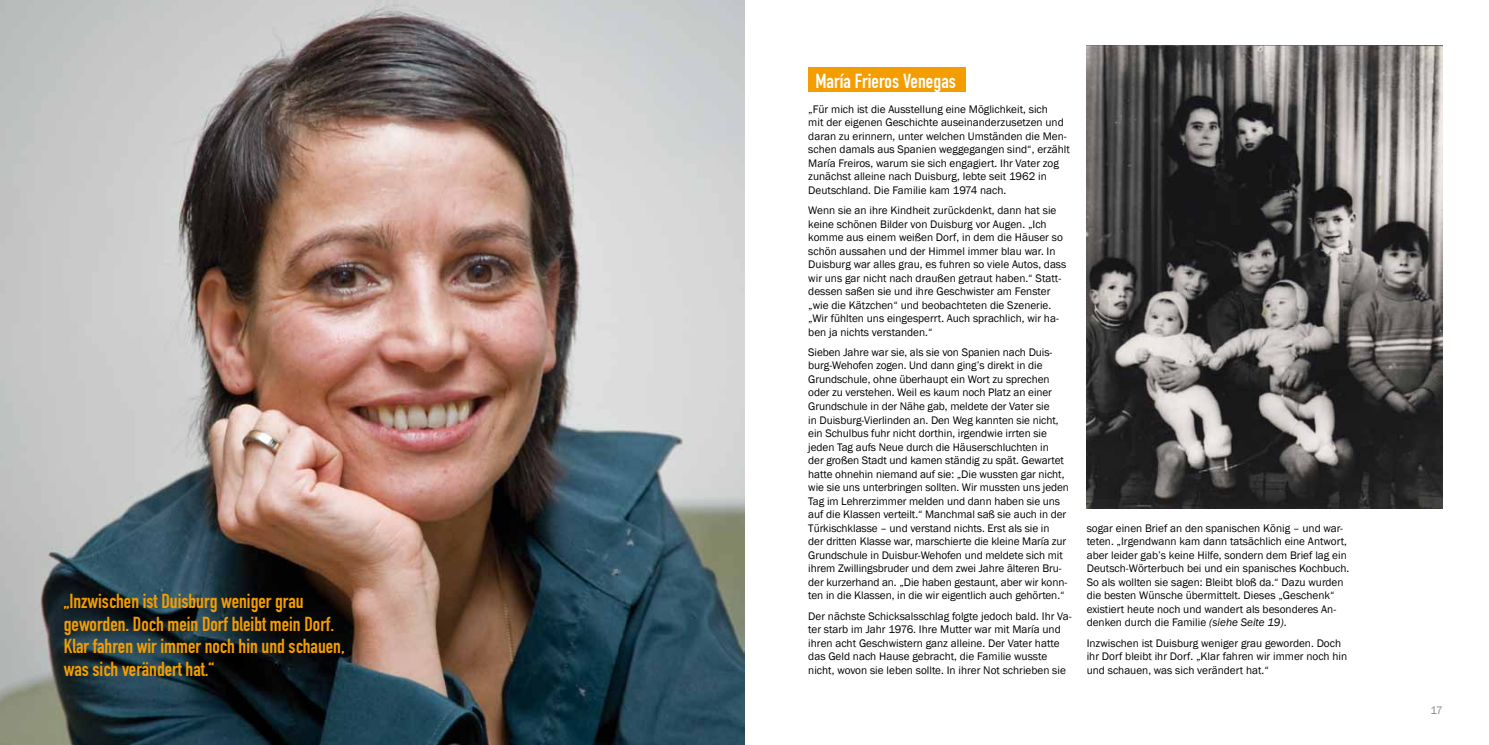
<style>
.page{position:relative;width:1489px;height:745px;background:#fff}
.page>*{position:absolute;margin:0;border:0;box-sizing:border-box;transform-origin:0 0}
.t1{font:20px/22.5px "DIN Engschrift";color:#f49d00}
.t2{font:20px "DIN Engschrift";letter-spacing:.005em;color:#fff}
.t3{font:11.25px/13.5px "Franklin Gothic";color:#000}
.t4{font:11.25px "Franklin Gothic";color:#87888a}
.s1{font-style:italic}
</style>
<div class="page">
<img style="left:0;top:0;width:744px;height:744px">
<img style="left:1086px;top:45px;width:356px;height:463px">
<div style="left:808px;top:67px;width:158px;height:25px;background:#f49d00"></div>
<h1 class="t1" style="left:64px;top:589px;width:282px">„Inzwischen ist Duisburg weniger grau geworden. Doch mein Dorf bleibt mein Dorf.<br>Klar fahren wir immer noch hin und schauen, was sich verändert hat.“</h1>
<h1 class="t2" style="left:815px;top:69px;width:142px">María Frieros Venegas</h1>
<p class="t3" style="left:808px;top:102px;width:263px">„Für mich ist die Ausstellung eine Möglichkeit, sich<br>mit der eigenen Geschichte auseinanderzusetzen und daran zu erinnern, unter welchen Umständen die Men&shy;schen damals aus Spanien weggegangen sind“, erzählt María Freiros, warum sie sich engagiert. Ihr Vater zog zunächst alleine nach Duisburg, lebte seit 1962 in Deutschland. Die Familie kam 1974 nach.</p>
<p class="t3" style="left:808px;top:203px;width:259px">Wenn sie an ihre Kindheit zurückdenkt, dann hat sie keine schönen Bilder von Duisburg vor Augen. „Ich komme aus einem weißen Dorf, in dem die Häuser so schön aussahen und der Himmel immer blau war. In Duisburg war alles grau, es fuhren so viele Autos, dass wir uns gar nicht nach draußen getraut haben.“ Statt&shy;dessen saßen sie und ihre Geschwister am Fenster „wie die Kätzchen“ und beobachteten die Szenerie. „Wir fühlten uns eingesperrt. Auch sprachlich, wir ha&shy;ben ja nichts verstanden.“</p>
<p class="t3" style="left:808px;top:345px;width:262px">Sieben Jahre war sie, als sie von Spanien nach Duis&shy;burg-Wehofen zogen. Und dann ging’s direkt in die Grundschule, ohne überhaupt ein Wort zu sprechen oder zu verstehen. Weil es kaum noch Platz an einer Grundschule in der Nähe gab, meldete der Vater sie<br>in Duisburg-Vierlinden an. Den Weg kannten sie nicht, ein Schulbus fuhr nicht dorthin, irgendwie irrten sie jeden Tag aufs Neue durch die Häuserschluchten in<br>der großen Stadt und kamen ständig zu spät. Gewartet hatte ohnehin niemand auf sie: „Die wussten gar nicht, wie sie uns unterbringen sollten. Wir mussten uns jeden Tag im Lehrerzimmer melden und dann haben sie uns auf die Klassen verteilt.“ Manchmal saß sie auch in der Türkischklasse – und verstand nichts. Erst als sie in<br>der dritten Klasse war, marschierte die kleine María zur Grundschule in Duisbur-Wehofen und meldete sich mit ihrem Zwillingsbruder und dem zwei Jahre älteren Bru&shy;der kurzerhand an. „Die haben gestaunt, aber wir konn&shy;ten in die Klassen, in die wir eigentlich auch gehörten.“</p>
<p class="t3" style="left:808px;top:608px;width:265px">Der nächste Schicksalsschlag folgte jedoch bald. Ihr Va&shy;ter starb im Jahr 1976. Ihre Mutter war mit María und ihren acht Geschwistern ganz alleine. Der Vater hatte das Geld nach Hause gebracht, die Familie wusste nicht, wovon sie leben sollte. In ihrer Not schrieben sie</p>
<p class="t3" style="left:1086px;top:521px;width:264px">sogar einen Brief an den spanischen König – und war&shy;teten. „Irgendwann kam dann tatsächlich eine Antwort, aber leider gab’s keine Hilfe, sondern dem Brief lag ein Deutsch-Wörterbuch bei und ein spanisches Kochbuch.<br>So als wollten sie sagen: Bleibt bloß da.“ Dazu wurden die besten Wünsche übermittelt. Dieses „Geschenk“ existiert heute noch und wandert als besonderes An&shy;denken durch die Familie <span class="s1">(siehe Seite 19)</span>.</p>
<p class="t3" style="left:1086px;top:635px;width:262px">Inzwischen ist Duisburg weniger grau geworden. Doch ihr Dorf bleibt ihr Dorf. „Klar fahren wir immer noch hin und schauen, was sich verändert hat.“</p>
<p class="t4" style="left:1430px;top:703px;width:14px">17</p>
</div>
